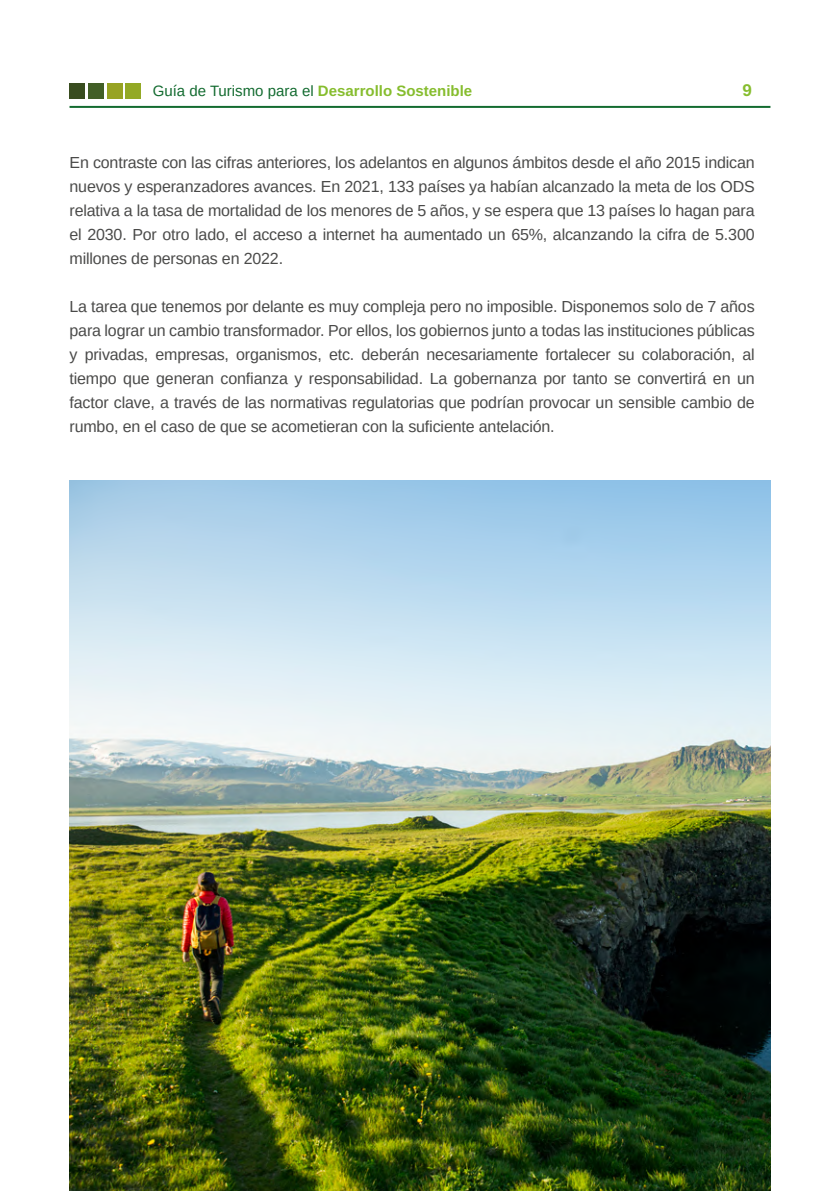
<style>
.page{position:relative;width:840px;height:1191px;background:#fff}
.page>*{position:absolute;margin:0;border:0;box-sizing:border-box;transform-origin:0 0}
.t1{font:700 17px "Arimo";color:#86bd2e}
.t2{font:16px/24px "Arimo";letter-spacing:-.01em;color:#4a4a49;text-align:justify}
.t3{font:700 15px "Arimo";color:#86bd2e}
.s1{font-weight:400;color:#136b30}
</style>
<div class="page">
<hr style="left:69px;top:106px;width:701px;height:2px;background:#136b30">
<div style="left:69px;top:83px;width:16px;height:16px;background:#394d1f"></div>
<div style="left:88px;top:83px;width:16px;height:16px;background:#425f27"></div>
<div style="left:107px;top:83px;width:15px;height:16px;background:#97a323"></div>
<div style="left:126px;top:83px;width:15px;height:16px;background:#93a925"></div>
<img style="left:69px;top:480px;width:701px;height:711px">
<p class="t3" style="left:153px;top:80px;width:321px"><span class="s1">Guía de Turismo para el</span> Desarrollo Sostenible</p>
<p class="t1" style="left:742px;top:78px;width:11px">9</p>
<p class="t2" style="left:69px;top:151px;width:686px">En contraste con las cifras anteriores, los adelantos en algunos ámbitos desde el año 2015 indican nuevos y esperanzadores avances. En 2021, 133 países ya habían alcanzado la meta de los ODS relativa a la tasa de mortalidad de los menores de 5 años, y se espera que 13 países lo hagan para el 2030. Por otro lado, el acceso a internet ha aumentado un 65%, alcanzando la cifra de 5.300 millones de personas en 2022.</p>
<p class="t2" style="left:69px;top:295px;width:686px">La tarea que tenemos por delante es muy compleja pero no imposible. Disponemos solo de 7 años para lograr un cambio transformador. Por ellos, los gobiernos junto a todas las instituciones públicas y privadas, empresas, organismos, etc. deberán necesariamente fortalecer su colaboración, al tiempo que generan confianza y responsabilidad. La gobernanza por tanto se convertirá en un factor clave, a través de las normativas regulatorias que podrían provocar un sensible cambio de rumbo, en el caso de que se acometieran con la suficiente antelación.</p>
</div>
